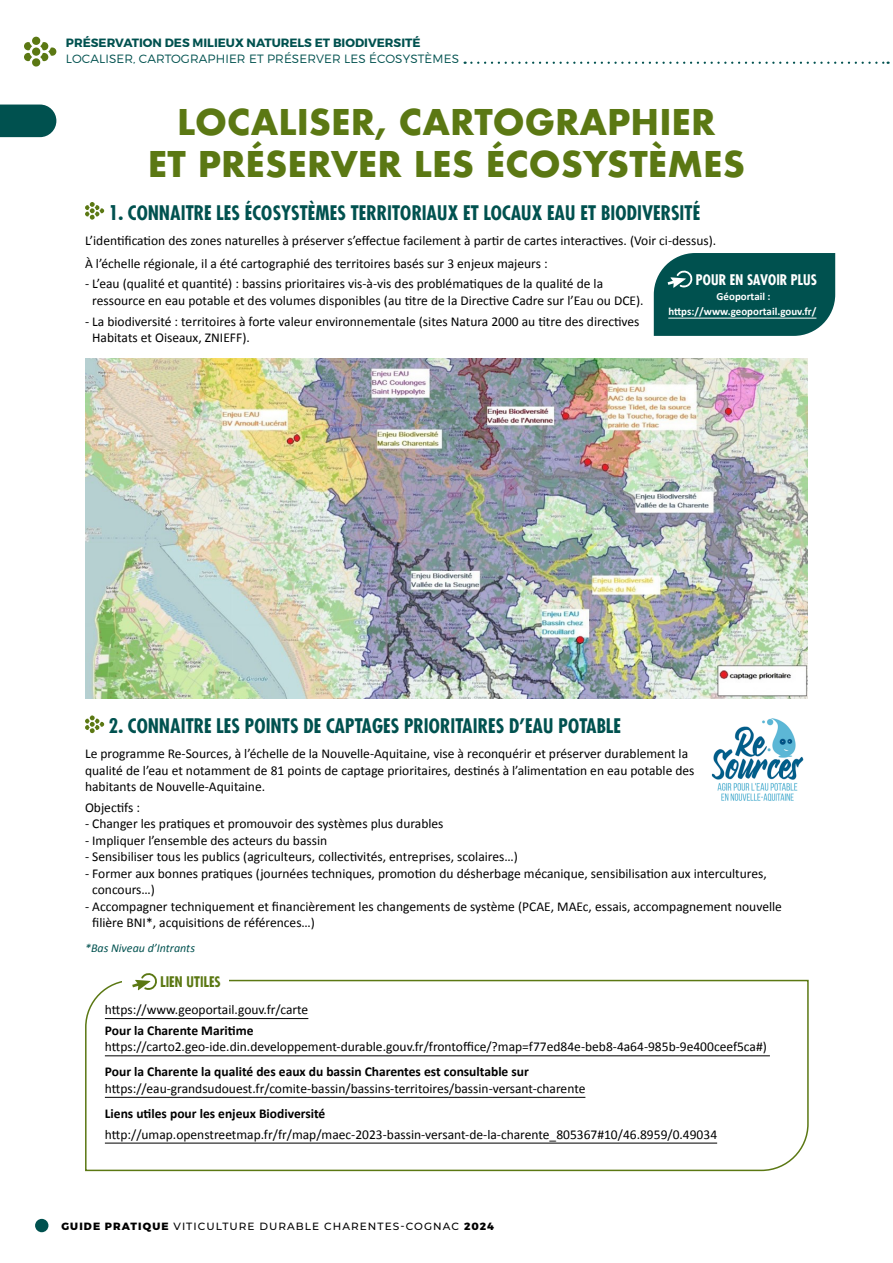
<style>
.page{position:relative;width:893px;height:1263px;background:#fff}
.page>*{position:absolute;margin:0;border:0;box-sizing:border-box;transform-origin:0 0}
.t1{font:700 34.5px/42px "Futura";color:#5b7813;text-align:center}
.t2{font:700 condensed 19.5px "Futura";color:#00514f}
.t3{font:700 condensed 14.25px "Futura";color:#fff}
.t4{font:700 condensed 14.25px "Futura";color:#5b7813}
.t5{font:13.5px/16.5px "Calibri";color:#000}
.t6{font:700 13.5px "Calibri";color:#000}
.t7{font:300 12px "Montserrat";letter-spacing:.01em;color:#00514f}
.t8{font:700 12px "Montserrat";color:#00514f}
.t9{font:italic 12px "Calibri";color:#00514f}
.t10{font:700 10.95px/15.3px "Calibri";color:#fff;text-align:center}
.t11{font:500 10.5px "Montserrat";letter-spacing:.1em;color:#000}
.s1{font-weight:800}
</style>
<div class="page">
<div style="left:35px;top:1219px;width:13px;height:13px;background:#00514f;border-radius:50%"></div>
<svg style="left:0;top:104px;width:57px;height:34px;background:#1c6462"></svg>
<div style="left:32px;top:36px;width:9px;height:9px;background:#5b7813;border-radius:4px"></div>
<svg style="left:24px;top:42px;width:32px;height:25px"></svg>
<svg style="left:465px;top:62px;width:424px;height:2px"></svg>
<svg style="left:85px;top:202px;width:19px;height:18px"></svg>
<img style="left:85px;top:358px;width:723px;height:340px">
<svg style="left:85px;top:715px;width:19px;height:18px"></svg>
<svg style="left:85px;top:979px;width:724px;height:193px"></svg>
<svg style="left:654px;top:253px;width:181px;height:83px;background:#115d5b"></svg>
<hr style="left:105px;top:1018px;width:203px;height:1px;background:#000">
<hr style="left:105px;top:1055px;width:665px;height:1px;background:#000">
<hr style="left:105px;top:1097px;width:480px;height:1px;background:#000">
<hr style="left:105px;top:1143px;width:612px;height:1px;background:#000">
<img style="left:711px;top:718px;width:93px;height:83px">
<div style="left:122px;top:973px;width:106px;height:14px;background:#fff"></div>
<svg style="left:132px;top:973px;width:26px;height:17px"></svg>
<p class="t8" style="left:66px;top:35px;width:356px">PRÉSERVATION DES MILIEUX NATURELS ET BIODIVERSITÉ</p>
<p class="t7" style="left:66px;top:52px;width:395px">LOCALISER, CARTOGRAPHIER ET PRÉSERVER LES ÉCOSYSTÈMES</p>
<h1 class="t1" style="left:148px;top:101px;width:599px">LOCALISER, CARTOGRAPHIER<br>ET PRÉSERVER LES ÉCOSYSTÈMES</h1>
<h2 class="t2" style="left:109px;top:200px;width:593px">1. CONNAITRE LES ÉCOSYSTÈMES TERRITORIAUX ET LOCAUX EAU ET BIODIVERSITÉ</h2>
<p class="t5" style="left:85px;top:231px;width:633px">L’identification des zones naturelles à préserver s’effectue facilement à partir de cartes interactives. (Voir ci-dessus).</p>
<p class="t5" style="left:85px;top:254px;width:464px">À l’échelle régionale, il a été cartographié des territoires basés sur 3 enjeux majeurs :</p>
<p class="t5" style="left:92px;top:275px;width:553px;text-indent:-7px">- L’eau (qualité et quantité) : bassins prioritaires vis-à-vis des problématiques de la qualité de la ressource en eau potable et des volumes disponibles (au titre de la Directive Cadre sur l’Eau ou DCE).</p>
<p class="t5" style="left:92px;top:312px;width:549px;text-indent:-7px">- La biodiversité : territoires à forte valeur environnementale (sites Natura 2000 au titre des directives<br>Habitats et Oiseaux, ZNIEFF).</p>
<p class="t3" style="left:696px;top:270px;width:123px">POUR EN SAVOIR PLUS</p>
<p class="t10" style="left:668px;top:288px;width:150px">Géoportail : https://www.geoportail.gouv.fr/</p>
<h2 class="t2" style="left:109px;top:713px;width:514px">2. CONNAITRE LES POINTS DE CAPTAGES PRIORITAIRES D’EAU POTABLE</h2>
<p class="t5" style="left:85px;top:745px;width:611px">Le programme Re-Sources, à l’échelle de la Nouvelle-Aquitaine, vise à reconquérir et préserver durablement la qualité de l’eau et notamment de 81 points de captage prioritaires, destinés à l’alimentation en eau potable des habitants de Nouvelle-Aquitaine.</p>
<p class="t5" style="left:85px;top:798px;width:57px">Objectifs :</p>
<p class="t5" style="left:85px;top:815px;width:360px">- Changer les pratiques et promouvoir des systèmes plus durables</p>
<p class="t5" style="left:85px;top:831px;width:244px">- Impliquer l’ensemble des acteurs du bassin</p>
<p class="t5" style="left:85px;top:848px;width:434px">- Sensibiliser tous les publics (agriculteurs, collectivités, entreprises, scolaires…)</p>
<p class="t5" style="left:92px;top:864px;width:676px;text-indent:-7px">- Former aux bonnes pratiques (journées techniques, promotion du désherbage mécanique, sensibilisation aux intercultures, concours…)</p>
<p class="t5" style="left:92px;top:897px;width:691px;text-indent:-7px">- Accompagner techniquement et financièrement les changements de système (PCAE, MAEc, essais, accompagnement nouvelle filière BNI*, acquisitions de références…)</p>
<p class="t9" style="left:85px;top:940px;width:111px">*Bas Niveau d’Intrants</p>
<p class="t4" style="left:160px;top:972px;width:62px">LIEN UTILES</p>
<p class="t5" style="left:105px;top:1001px;width:205px">https://www.geoportail.gouv.fr/carte</p>
<p class="t6" style="left:105px;top:1021px;width:150px">Pour la Charente Maritime</p>
<p class="t5" style="left:105px;top:1038px;width:663px">https://carto2.geo-ide.din.developpement-durable.gouv.fr/frontoffice/?map=f77ed84e-beb8-4a64-985b-9e400ceef5ca#)</p>
<p class="t6" style="left:105px;top:1062px;width:425px">Pour la Charente la qualité des eaux du bassin Charentes est consultable sur</p>
<p class="t5" style="left:105px;top:1079px;width:482px">https://eau-grandsudouest.fr/comite-bassin/bassins-territoires/bassin-versant-charente</p>
<p class="t6" style="left:105px;top:1104px;width:222px">Liens utiles pour les enjeux Biodiversité</p>
<p class="t5" style="left:105px;top:1125px;width:614px">http://umap.openstreetmap.fr/fr/map/maec-2023-bassin-versant-de-la-charente_805367#10/46.8959/0.49034</p>
<p class="t11" style="left:61px;top:1219px;width:434px"><span class="s1">GUIDE PRATIQUE</span> VITICULTURE DURABLE CHARENTES-COGNAC <span class="s1">2024</span></p>
</div>
